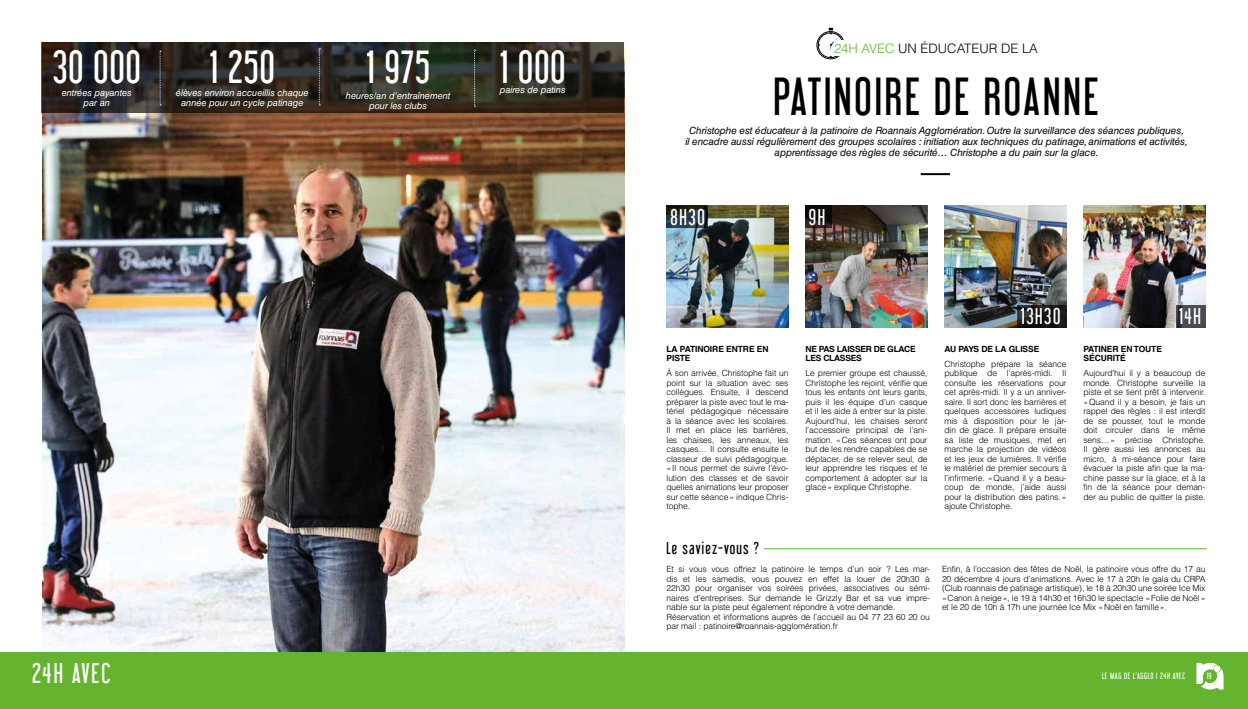
<style>
.page{position:relative;width:1248px;height:709px;background:#fff}
.page>*{position:absolute;margin:0;border:0;box-sizing:border-box;transform-origin:0 0}
.t1{font:47px "Libel Suit";letter-spacing:.06em;color:#000}
.t2{font:40.7px "Libel Suit";letter-spacing:.03em;color:#fff}
.t3{font:25px "Libel Suit";letter-spacing:.08em;color:#fff}
.t4{font:20px "Libel Suit";letter-spacing:.08em;color:#fff}
.t5{font:15px "Libel Suit";letter-spacing:.08em;color:#000}
.t6{font:300 13px "Helvetica LT Std";color:#000}
.t7{font:italic 10px/11px "Helvetica LT Std";letter-spacing:-.01em;color:#000;text-align:center}
.t8{font:italic 9.3px/10.4px "Helvetica LT Std";letter-spacing:-.01em;color:#fff;text-align:center}
.t9{font:300 8.5px/9.5px "Helvetica LT Std";letter-spacing:-.01em;color:#000;text-align:justify}
.t10{font:700 8.5px/9.5px "Helvetica LT Std";letter-spacing:-.01em;color:#000}
.t11{font:700 8.5px/9.5px "Helvetica LT Std";letter-spacing:-.03em;color:#000}
.t12{font:8px "Libel Suit";letter-spacing:.08em;color:#fff}
.s1{color:#65b32e}
</style>
<div class="page">
<div style="left:0;top:652px;width:1247px;height:57px;background:#65b32e"></div>
<img style="left:42px;top:113px;width:582px;height:539px">
<img style="left:666px;top:206px;width:122px;height:121px">
<img style="left:805px;top:206px;width:122px;height:121px">
<img style="left:944px;top:206px;width:122px;height:121px">
<img style="left:1083px;top:206px;width:122px;height:121px">
<hr style="left:764px;top:548px;width:442px;height:1px;background:#65b32e">
<hr style="left:920px;top:173px;width:29px;height:2px;background:#000">
<svg style="left:666px;top:206px;width:42px;height:22px"></svg>
<svg style="left:805px;top:206px;width:26px;height:22px"></svg>
<svg style="left:1017px;top:305px;width:49px;height:22px"></svg>
<svg style="left:1176px;top:305px;width:29px;height:22px"></svg>
<svg style="left:42px;top:43px;width:582px;height:70px;background:#2c2922"></svg>
<svg style="left:160px;top:51px;width:1px;height:54px"></svg>
<svg style="left:319px;top:48px;width:1px;height:57px"></svg>
<svg style="left:474px;top:50px;width:1px;height:57px"></svg>
<svg style="left:1196px;top:663px;width:27px;height:26px"></svg>
<div style="left:816px;top:31px;width:28px;height:28px;border:1px solid #000;border-radius:50%"></div>
<div style="left:817px;top:33px;width:26px;height:25px;border:1px solid #000;border-radius:50%"></div>
<svg style="left:828px;top:28px;width:14px;height:29px"></svg>
<div style="left:834px;top:41px;width:27px;height:15px;background:#fff"></div>
<h2 class="t2" style="left:53px;top:42px;width:90px">30 000</h2>
<p class="t8" style="left:62px;top:87px;width:72px">entrées payantes par an</p>
<h2 class="t2" style="left:210px;top:42px;width:66px">1 250</h2>
<p class="t8" style="left:176px;top:87px;width:134px">élèves environ accueillis chaque année pour un cycle patinage</p>
<h2 class="t2" style="left:366px;top:42px;width:65px">1 975</h2>
<p class="t8" style="left:346px;top:90px;width:106px">heures/an d’entraînement pour les clubs</p>
<h2 class="t2" style="left:500px;top:42px;width:67px">1 000</h2>
<p class="t8" style="left:499px;top:85px;width:67px">paires de patins</p>
<h3 class="t6" style="left:834px;top:40px;width:205px"><span class="s1">24H AVEC</span> UN ÉDUCATEUR DE LA</h3>
<h1 class="t1" style="left:773px;top:68px;width:326px">PATINOIRE DE ROANNE</h1>
<p class="t7" style="left:685px;top:125px;width:504px">Christophe est éducateur à la patinoire de Roannais Agglomération. Outre la surveillance des séances publiques,<br>il encadre aussi régulièrement des groupes scolaires : initiation aux techniques du patinage, animations et activités, apprentissage des règles de sécurité… Christophe a du pain sur la glace.</p>
<h3 class="t4" style="left:670px;top:205px;width:36px">8H30</h3>
<h3 class="t4" style="left:808px;top:205px;width:18px">9H</h3>
<p class="t10" style="left:666px;top:344px;width:103px">LA PATINOIRE ENTRE EN<br>PISTE</p>
<p class="t9" style="left:666px;top:368px;width:123px">À son arrivée, Christophe fait un point sur la situation avec ses collègues. Ensuite, il descend préparer la piste avec tout le ma&shy;tériel pédagogique nécessaire à la séance avec les scolaires.<br>Il met en place les barrières, les chaises, les anneaux, les casques… Il consulte ensuite le classeur de suivi pédagogique. «Il nous permet de suivre l’évo&shy;lution des classes et de savoir quelles animations leur proposer sur cette séance» indique Chris&shy;tophe.</p>
<h3 class="t5" style="left:666px;top:538px;width:94px">Le saviez-vous ?</h3>
<p class="t11" style="left:805px;top:344px;width:112px">NE PAS LAISSER DE GLACE<br>LES CLASSES</p>
<p class="t9" style="left:805px;top:368px;width:123px">Le premier groupe est chaussé, Christophe les rejoint, vérifie que tous les enfants ont leurs gants, puis il les équipe d’un casque et il les aide à entrer sur la piste.<br>Aujourd’hui, les chaises seront l’accessoire principal de l’ani&shy;mation. «Ces séances ont pour but de les rendre capables de se déplacer, de se relever seul, de leur apprendre les risques et le comportement à adopter sur la glace» explique Christophe.</p>
<h3 class="t4" style="left:1020px;top:304px;width:41px">13H30</h3>
<h3 class="t4" style="left:1178px;top:304px;width:23px">14H</h3>
<p class="t10" style="left:944px;top:344px;width:96px">AU PAYS DE LA GLISSE</p>
<p class="t9" style="left:944px;top:359px;width:123px">Christophe prépare la séance publique de l’après-midi. Il consulte les réservations pour cet après-midi. Il y a un anniver&shy;saire. Il sort donc les barrières et quelques accessoires ludiques mis à disposition pour le jar&shy;din de glace. Il prépare ensuite sa liste de musiques, met en marche la projection de vidéos et les jeux de lumières. Il vérifie le matériel de premier secours à l’infirmerie. «Quand il y a beau&shy;coup de monde, j’aide aussi pour la distribution des patins.» ajoute Christophe.</p>
<p class="t10" style="left:1083px;top:344px;width:80px">PATINER EN TOUTE<br>SÉCURITÉ</p>
<p class="t9" style="left:1083px;top:368px;width:123px">Aujourd’hui il y a beaucoup de monde. Christophe surveille la piste et se tient prêt à intervenir. «Quand il y a besoin, je fais un rappel des règles : il est interdit de se pousser, tout le monde doit circuler dans le même sens…» précise Christophe.<br>Il gère aussi les annonces au micro, à mi-séance pour faire évacuer la piste afin que la ma&shy;chine passe sur la glace, et à la fin de la séance pour deman&shy;der au public de quitter la piste.</p>
<p class="t9" style="left:666px;top:564px;width:265px;text-align:left">Et si vous vous offriez la patinoire le temps d’un soir ? Les mar&shy;dis et les samedis, vous pouvez en effet la louer de 20h30 à 22h30 pour organiser vos soirées privées, associatives ou sémi&shy;naires d’entreprises. Sur demande le Grizzly Bar et sa vue impre&shy;nable sur la piste peut également répondre à votre demande.<br>Réservation et informations auprès de l’accueil au 04 77 23 60 20 ou par mail : patinoire@roannais-agglomération.fr</p>
<p class="t9" style="left:941px;top:564px;width:265px">Enfin, à l’occasion des fêtes de Noël, la patinoire vous offre du 17 au 20 décembre 4 jours d’animations. Avec le 17 à 20h le gala du CRPA (Club roannais de patinage artistique), le 18 à 20h30 une soirée Ice Mix «Canon à neige», le 19 à 14h30 et 16h30 le spectacle «Folie de Noël» et le 20 de 10h à 17h une journée Ice Mix «Noël en famille».</p>
<h3 class="t3" style="left:32px;top:658px;width:80px">24H AVEC</h3>
<p class="t12" style="left:1101px;top:671px;width:85px">LE MAG DE L’AGGLO I 24H AVEC</p>
<p class="t12" style="left:1206px;top:671px;width:6px">19</p>
</div>
